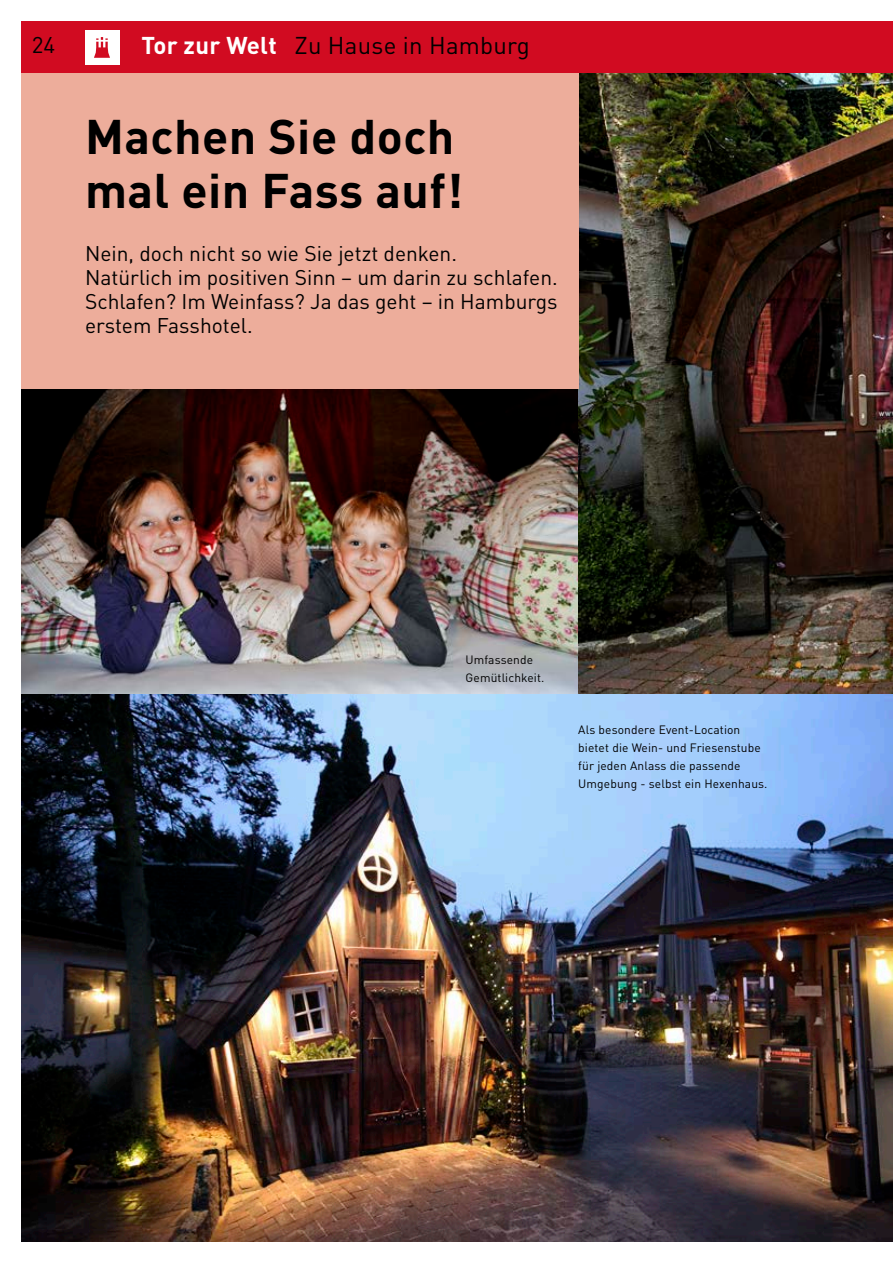
<style>
.page{position:relative;width:893px;height:1263px;background:#fff}
.page>*{position:absolute;margin:0;border:0;box-sizing:border-box;transform-origin:0 0}
.t1{font:700 48px/54px "DINOT";letter-spacing:.01em;color:#000}
.t2{font:24px "DINOT";letter-spacing:.01em;color:#000}
.t3{font:22.5px "DINOT";color:#000}
.t4{font:21px/24px "DINOT";color:#000}
.t5{font:12px/18px "DINOT";letter-spacing:.01em;color:#000}
.s1{font-weight:700;color:#fff}
</style>
<div class="page">
<img style="left:21px;top:389px;width:557px;height:306px">
<img style="left:578px;top:72px;width:315px;height:623px">
<div style="left:21px;top:72px;width:557px;height:317px;background:#edad9b"></div>
<div style="left:21px;top:21px;width:872px;height:51px;background:#d10b21"></div>
<div style="left:85px;top:31px;width:34px;height:34px;background:#fff"></div>
<svg style="left:94px;top:37px;width:16px;height:21px"></svg>
<img style="left:21px;top:695px;width:872px;height:547px">
<p class="t3" style="left:32px;top:31px;width:25px">24</p>
<p class="t2" style="left:141px;top:31px;width:390px"><span class="s1">Tor zur Welt</span> Zu Hause in Hamburg</p>
<h1 class="t1" style="left:85px;top:108px;width:379px">Machen Sie doch mal ein Fass auf!</h1>
<p class="t4" style="left:85px;top:241px;width:474px">Nein, doch nicht so wie Sie jetzt denken.<br>Natürlich im positiven Sinn – um darin zu schlafen.<br>Schlafen? Im Weinfass? Ja das geht – in Hamburgs erstem Fasshotel.</p>
<p class="t5" style="left:466px;top:651px;width:80px">Umfassende<br>Gemütlichkeit.</p>
<p class="t5" style="left:578px;top:720px;width:191px">Als besondere Event-Location bietet die Wein- und Friesenstube für jeden Anlass die passende<br>Umgebung - selbst ein Hexenhaus.</p>
</div>
